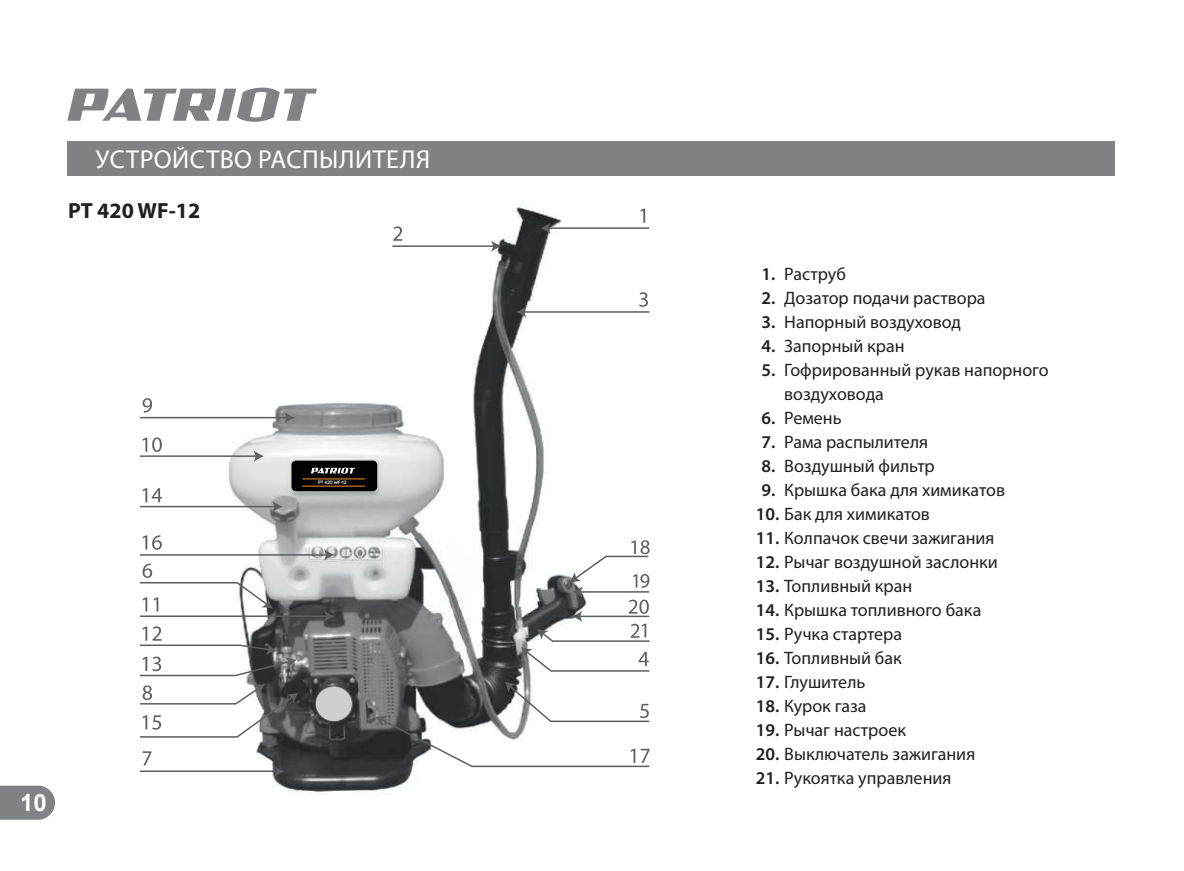
<style>
.page{position:relative;width:1184px;height:871px;background:#fff}
.page>*{position:absolute;margin:0;border:0;box-sizing:border-box;transform-origin:0 0}
.t1{font:26px "Myriad Pro";letter-spacing:.02em;color:#fff}
.t2{font:700 24px "Arial";color:#fff}
.t3{font:700 22px "Myriad Pro";color:#231f20}
.t4{font:18px/24px "Myriad Pro";color:#231f20}
.t5{font:600 4.8px "Uni Sans";color:#fff}
.s1{font-weight:600}
</style>
<div class="page">
<svg style="left:0;top:785px;width:55px;height:34px;background:#8a8c8e"></svg>
<div style="left:67px;top:141px;width:1047px;height:34px;background:#808285"></div>
<svg style="left:67px;top:88px;width:250px;height:34px"></svg>
<img style="left:210px;top:205px;width:352px;height:587px">
<hr style="left:547px;top:227px;width:102px;height:2px;background:#5c5f5f">
<svg style="left:540px;top:222px;width:10px;height:12px"></svg>
<hr style="left:392px;top:245px;width:102px;height:2px;background:#5c5f5f">
<svg style="left:491px;top:240px;width:10px;height:12px"></svg>
<hr style="left:140px;top:417px;width:147px;height:1px;background:#5c5f5f">
<svg style="left:284px;top:412px;width:11px;height:11px"></svg>
<hr style="left:523px;top:311px;width:126px;height:2px;background:#5c5f5f">
<svg style="left:516px;top:306px;width:10px;height:12px"></svg>
<svg style="left:640px;top:209px;width:5px;height:14px"></svg>
<svg style="left:393px;top:226px;width:9px;height:15px"></svg>
<svg style="left:143px;top:437px;width:19px;height:15px"></svg>
<hr style="left:140px;top:455px;width:117px;height:2px;background:#5c5f5f">
<svg style="left:254px;top:450px;width:10px;height:12px"></svg>
<hr style="left:140px;top:506px;width:135px;height:1px;background:#5c5f5f">
<svg style="left:272px;top:501px;width:11px;height:11px"></svg>
<hr style="left:140px;top:554px;width:187px;height:2px;background:#5c5f5f">
<svg style="left:324px;top:549px;width:10px;height:12px"></svg>
<svg style="left:143px;top:751px;width:8px;height:14px"></svg>
<hr style="left:140px;top:615px;width:187px;height:2px;background:#5c5f5f">
<svg style="left:324px;top:610px;width:10px;height:12px"></svg>
<svg style="left:140px;top:626px;width:157px;height:51px"></svg>
<svg style="left:143px;top:488px;width:19px;height:14px"></svg>
<svg style="left:143px;top:398px;width:9px;height:15px"></svg>
<svg style="left:143px;top:535px;width:19px;height:15px"></svg>
<hr style="left:140px;top:770px;width:137px;height:2px;background:#5c5f5f">
<svg style="left:274px;top:765px;width:10px;height:12px"></svg>
<svg style="left:140px;top:684px;width:158px;height:54px"></svg>
<svg style="left:639px;top:292px;width:9px;height:15px"></svg>
<svg style="left:140px;top:563px;width:133px;height:48px"></svg>
<svg style="left:375px;top:681px;width:275px;height:87px"></svg>
<div style="left:316px;top:687px;width:35px;height:34px;background:#cdcfd0;border-radius:50%"></div>
<svg style="left:521px;top:540px;width:129px;height:132px"></svg>
<div style="left:291px;top:460px;width:86px;height:31px;background:#020202;border-radius:4px"></div>
<svg style="left:311px;top:468px;width:44px;height:6px"></svg>
<hr style="left:302px;top:478px;width:63px;height:1px;background:#f78e1e">
<hr style="left:302px;top:486px;width:63px;height:1px;background:#f78e1e">
<h1 class="t1" style="left:96px;top:147px;width:336px">УСТРОЙСТВО РАСПЫЛИТЕЛЯ</h1>
<p class="t3" style="left:68px;top:200px;width:134px">PT 420 WF-12</p>
<p class="t5" style="left:318px;top:480px;width:30px">PT 420 WF-12</p>
<h2 class="t2" style="left:20px;top:789px;width:28px">10</h2>
<p class="t4" style="left:761px;top:263px;width:86px"><span class="s1">1.</span> Раструб</p>
<p class="t4" style="left:761px;top:287px;width:225px"><span class="s1">2.</span> Дозатор подачи раствора</p>
<p class="t4" style="left:761px;top:311px;width:201px"><span class="s1">3.</span> Напорный воздуховод</p>
<p class="t4" style="left:761px;top:335px;width:145px"><span class="s1">4.</span> Запорный кран</p>
<p class="t4" style="left:784px;top:359px;width:266px;text-indent:-23px"><span class="s1">5.</span> Гофрированный рукав напорного воздуховода</p>
<p class="t4" style="left:761px;top:406px;width:82px"><span class="s1">6.</span> Ремень</p>
<p class="t4" style="left:761px;top:430px;width:168px"><span class="s1">7.</span> Рама распылителя</p>
<p class="t4" style="left:761px;top:454px;width:175px"><span class="s1">8.</span> Воздушный фильтр</p>
<p class="t4" style="left:761px;top:478px;width:245px"><span class="s1">9.</span> Крышка бака для химикатов</p>
<p class="t4" style="left:756px;top:502px;width:175px"><span class="s1">10.</span> Бак для химикатов</p>
<p class="t4" style="left:756px;top:526px;width:240px"><span class="s1">11.</span> Колпачок свечи зажигания</p>
<p class="t4" style="left:756px;top:550px;width:243px"><span class="s1">12.</span> Рычаг воздушной заслонки</p>
<p class="t4" style="left:756px;top:574px;width:158px"><span class="s1">13.</span> Топливный кран</p>
<p class="t4" style="left:756px;top:598px;width:227px"><span class="s1">14.</span> Крышка топливного бака</p>
<p class="t4" style="left:756px;top:622px;width:148px"><span class="s1">15.</span> Ручка стартера</p>
<p class="t4" style="left:756px;top:646px;width:147px"><span class="s1">16.</span> Топливный бак</p>
<p class="t4" style="left:756px;top:670px;width:111px"><span class="s1">17.</span> Глушитель</p>
<p class="t4" style="left:756px;top:694px;width:112px"><span class="s1">18.</span> Курок газа</p>
<p class="t4" style="left:756px;top:718px;width:152px"><span class="s1">19.</span> Рычаг настроек</p>
<p class="t4" style="left:756px;top:742px;width:221px"><span class="s1">20.</span> Выключатель зажигания</p>
<p class="t4" style="left:756px;top:766px;width:197px"><span class="s1">21.</span> Рукоятка управления</p>
</div>
